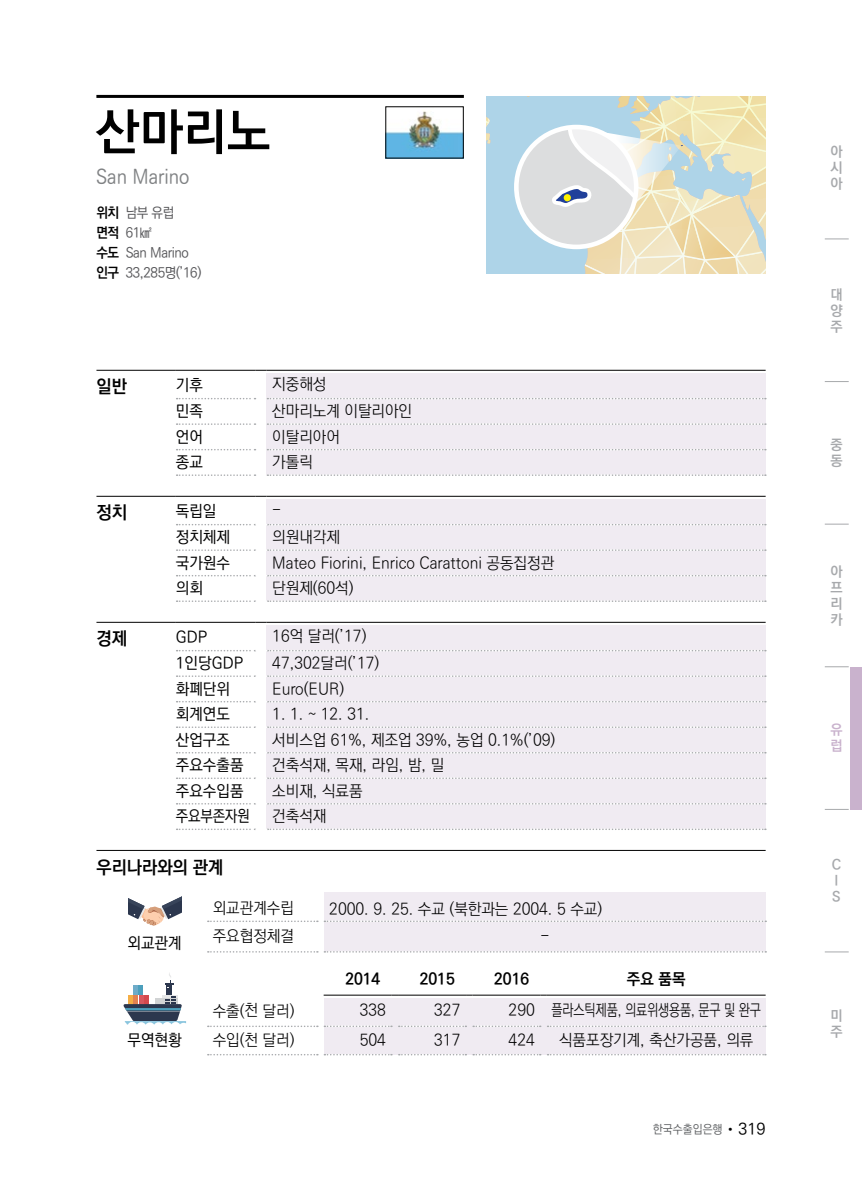
<style>
.page{position:relative;width:862px;height:1191px;background:#fff}
.page>*{position:absolute;margin:0;border:0;box-sizing:border-box;transform-origin:0 0}
.t1{font:700 50px "Ko Pub Dotum";color:#000}
.t2{font:500 20px "Ko Pub Dotum";color:#808284;scale:.93 1}
.t3{font:700 18px "Ko Pub Dotum";color:#000}
.t4{font:300 16px "Ko Pub Dotum";color:#000}
.t5{font:500 16px "Ko Pub Dotum";color:#000}
.t6{font:700 16px "Ko Pub Dotum";color:#000}
.t7{font:500 16px "Ko Pub Dotum";color:#000;scale:.9 1}
.t8{font:500 14px/20px "Ko Pub Dotum";letter-spacing:-.03em;color:#58585b;scale:.95 1}
.t9{font:700 14px/16px "Ko Pub Dotum";color:#a7a9ac;text-align:justify}
.t10{font:700 14px/16px "Ko Pub Dotum";color:#c9b2cd}
.t11{font:500 12px "Ko Pub Dotum";color:#626466;scale:.95 1}
.s1{font-weight:700;color:#000}
.s2{font-family:"H2 gtr M";font-weight:400;font-size:16px;color:#000}
.s3{font-size:16px;color:#000}
</style>
<div class="page">
<div style="left:850px;top:667px;width:12px;height:142px;background:#c9b2cd"></div>
<svg style="left:825px;top:809px;width:23px;height:1px"></svg>
<svg style="left:825px;top:238px;width:23px;height:1px"></svg>
<svg style="left:825px;top:381px;width:23px;height:1px"></svg>
<svg style="left:825px;top:523px;width:23px;height:1px"></svg>
<svg style="left:825px;top:951px;width:23px;height:1px"></svg>
<svg style="left:825px;top:666px;width:23px;height:1px"></svg>
<svg style="left:486px;top:96px;width:279px;height:178px"></svg>
<svg style="left:486px;top:96px;width:139px;height:5px"></svg>
<hr style="left:96px;top:95px;width:368px;height:3px;background:#000">
<img style="left:388px;top:111px;width:73px;height:45px">
<svg style="left:516px;top:127px;width:167px;height:120px"></svg>
<div style="left:514px;top:125px;width:124px;height:124px;border:5px solid #fff;border-radius:50%"></div>
<div style="left:564px;top:194px;width:7px;height:7px;background:#fff200;border-radius:50%"></div>
<div style="left:324px;top:998px;width:441px;height:56px;background:#f0ebf2"></div>
<div style="left:324px;top:892px;width:441px;height:60px;background:#f0ebf2"></div>
<div style="left:266px;top:373px;width:499px;height:102px;background:#f0ebf2"></div>
<div style="left:266px;top:499px;width:499px;height:102px;background:#f0ebf2"></div>
<div style="left:266px;top:625px;width:499px;height:204px;background:#f0ebf2"></div>
<svg style="left:177px;top:398px;width:589px;height:1px"></svg>
<svg style="left:177px;top:423px;width:589px;height:2px"></svg>
<svg style="left:177px;top:449px;width:589px;height:1px"></svg>
<svg style="left:177px;top:474px;width:589px;height:2px"></svg>
<hr style="left:96px;top:370px;width:80px;height:1px;background:#000">
<hr style="left:176px;top:370px;width:79px;height:1px;background:#000">
<svg style="left:255px;top:370px;width:12px;height:1px"></svg>
<hr style="left:267px;top:370px;width:498px;height:1px;background:#000">
<hr style="left:96px;top:496px;width:80px;height:1px;background:#000">
<hr style="left:176px;top:496px;width:79px;height:1px;background:#000">
<svg style="left:255px;top:496px;width:12px;height:1px"></svg>
<hr style="left:267px;top:496px;width:498px;height:1px;background:#000">
<svg style="left:177px;top:524px;width:589px;height:1px"></svg>
<svg style="left:177px;top:549px;width:589px;height:2px"></svg>
<svg style="left:177px;top:575px;width:589px;height:1px"></svg>
<svg style="left:177px;top:600px;width:589px;height:2px"></svg>
<svg style="left:177px;top:650px;width:589px;height:1px"></svg>
<svg style="left:177px;top:675px;width:589px;height:2px"></svg>
<svg style="left:177px;top:701px;width:589px;height:1px"></svg>
<svg style="left:177px;top:726px;width:589px;height:2px"></svg>
<svg style="left:177px;top:752px;width:589px;height:1px"></svg>
<svg style="left:177px;top:777px;width:589px;height:2px"></svg>
<svg style="left:177px;top:803px;width:589px;height:1px"></svg>
<svg style="left:177px;top:828px;width:589px;height:2px"></svg>
<hr style="left:96px;top:622px;width:80px;height:1px;background:#000">
<hr style="left:176px;top:622px;width:79px;height:1px;background:#000">
<svg style="left:255px;top:622px;width:12px;height:1px"></svg>
<hr style="left:267px;top:622px;width:498px;height:1px;background:#000">
<hr style="left:96px;top:850px;width:669px;height:1px;background:#000">
<svg style="left:324px;top:951px;width:442px;height:1px"></svg>
<svg style="left:208px;top:920px;width:558px;height:2px"></svg>
<svg style="left:208px;top:951px;width:110px;height:1px"></svg>
<svg style="left:128px;top:896px;width:54px;height:30px"></svg>
<svg style="left:208px;top:1025px;width:110px;height:2px"></svg>
<svg style="left:208px;top:1054px;width:110px;height:1px"></svg>
<svg style="left:324px;top:1025px;width:68px;height:2px"></svg>
<svg style="left:324px;top:1054px;width:68px;height:1px"></svg>
<svg style="left:399px;top:1025px;width:67px;height:2px"></svg>
<svg style="left:399px;top:1054px;width:67px;height:1px"></svg>
<svg style="left:473px;top:1025px;width:68px;height:2px"></svg>
<svg style="left:473px;top:1054px;width:68px;height:1px"></svg>
<svg style="left:547px;top:1025px;width:219px;height:2px"></svg>
<svg style="left:547px;top:1054px;width:219px;height:1px"></svg>
<hr style="left:324px;top:994px;width:68px;height:1px;background:#000">
<hr style="left:398px;top:994px;width:68px;height:1px;background:#000">
<hr style="left:472px;top:994px;width:68px;height:1px;background:#000">
<hr style="left:547px;top:994px;width:218px;height:1px;background:#000">
<div style="left:128px;top:995px;width:10px;height:10px;background:#e28250"></div>
<div style="left:128px;top:995px;width:5px;height:10px;background:#f5ae45"></div>
<hr style="left:139px;top:995px;width:4px;height:10px;background:#d7585e">
<div style="left:133px;top:985px;width:10px;height:10px;background:#4c9fbc"></div>
<div style="left:133px;top:985px;width:5px;height:10px;background:#6eacc9"></div>
<div style="left:166px;top:984px;width:6px;height:17px;background:#2c374e"></div>
<div style="left:162px;top:995px;width:16px;height:7px;background:#e6e7e8"></div>
<svg style="left:165px;top:973px;width:9px;height:12px"></svg>
<svg style="left:123px;top:996px;width:63px;height:28px"></svg>
<h1 class="t1" style="left:96px;top:107px;width:176px">산마리노</h1>
<p class="t2" style="left:96px;top:167px;width:102px">San Marino</p>
<p class="t8" style="left:96px;top:203px;width:112px"><span class="s1">위치</span> 남부 유럽<br><span class="s1">면적</span> 61㎢<br><span class="s1">수도</span> San Marino <span class="s1">인구</span> 33,285명(’16)</p>
<p class="t3" style="left:96px;top:377px;width:32px">일반</p>
<p class="t5" style="left:176px;top:377px;width:29px">기후</p>
<p class="t4" style="left:272px;top:376px;width:56px">지중해성</p>
<p class="t5" style="left:176px;top:403px;width:29px">민족</p>
<p class="t4" style="left:272px;top:403px;width:141px">산마리노계 이탈리아인</p>
<p class="t5" style="left:176px;top:429px;width:29px">언어</p>
<p class="t4" style="left:272px;top:429px;width:69px">이탈리아어</p>
<p class="t5" style="left:176px;top:454px;width:29px">종교</p>
<p class="t4" style="left:272px;top:454px;width:42px">가톨릭</p>
<p class="t3" style="left:96px;top:503px;width:32px">정치</p>
<p class="t5" style="left:176px;top:503px;width:42px">독립일</p>
<p class="t4" style="left:272px;top:502px;width:10px">-</p>
<p class="t5" style="left:176px;top:529px;width:56px">정치체제</p>
<p class="t4" style="left:272px;top:529px;width:69px">의원내각제</p>
<p class="t5" style="left:176px;top:555px;width:56px">국가원수</p>
<p class="t4" style="left:272px;top:555px;width:283px">Mateo Fiorini, Enrico Carattoni 공동집정관</p>
<p class="t5" style="left:176px;top:580px;width:29px">의회</p>
<p class="t4" style="left:272px;top:580px;width:83px">단원제(60석)</p>
<p class="t3" style="left:96px;top:629px;width:32px">경제</p>
<p class="t5" style="left:176px;top:629px;width:33px">GDP</p>
<p class="t4" style="left:272px;top:628px;width:96px">16억 달러(’17)</p>
<p class="t5" style="left:176px;top:655px;width:69px">1인당GDP</p>
<p class="t4" style="left:272px;top:655px;width:109px">47,302달러(’17)</p>
<p class="t5" style="left:176px;top:681px;width:56px">화폐단위</p>
<p class="t4" style="left:272px;top:681px;width:74px">Euro(EUR)</p>
<p class="t5" style="left:176px;top:706px;width:56px">회계연도</p>
<p class="t4" style="left:272px;top:706px;width:99px">1. 1. ~ 12. 31.</p>
<p class="t5" style="left:176px;top:732px;width:56px">산업구조</p>
<p class="t4" style="left:272px;top:732px;width:284px">서비스업 61%, 제조업 39%, 농업 0.1%(’09)</p>
<p class="t5" style="left:176px;top:757px;width:69px">주요수출품</p>
<p class="t4" style="left:272px;top:757px;width:173px">건축석재, 목재, 라임, 밤, 밀</p>
<p class="t5" style="left:176px;top:783px;width:69px">주요수입품</p>
<p class="t4" style="left:272px;top:783px;width:92px">소비재, 식료품</p>
<p class="t7" style="left:176px;top:808px;width:84px">주요부존자원</p>
<p class="t4" style="left:272px;top:808px;width:56px">건축석재</p>
<p class="t3" style="left:96px;top:858px;width:128px">우리나라와의 관계</p>
<p class="t5" style="left:127px;top:934px;width:56px">외교관계</p>
<p class="t5" style="left:127px;top:1031px;width:56px">무역현황</p>
<p class="t4" style="left:213px;top:899px;width:83px">외교관계수립</p>
<p class="t4" style="left:329px;top:900px;width:274px">2000. 9. 25. 수교 (북한과는 2004. 5 수교)</p>
<p class="t4" style="left:213px;top:928px;width:83px">주요협정체결</p>
<p class="t4" style="left:540px;top:928px;width:10px">-</p>
<p class="t6" style="left:345px;top:971px;width:36px">2014</p>
<p class="t6" style="left:420px;top:971px;width:36px">2015</p>
<p class="t6" style="left:494px;top:971px;width:36px">2016</p>
<p class="t6" style="left:627px;top:971px;width:60px">주요 품목</p>
<p class="t4" style="left:213px;top:1003px;width:83px">수출(천 달러)</p>
<p class="t4" style="left:360px;top:1002px;width:28px">338</p>
<p class="t4" style="left:434px;top:1002px;width:28px">327</p>
<p class="t4" style="left:508px;top:1002px;width:254px">290 플라스틱제품, 의료위생용품, 문구 및 완구</p>
<p class="t4" style="left:213px;top:1032px;width:83px">수입(천 달러)</p>
<p class="t4" style="left:360px;top:1032px;width:28px">504</p>
<p class="t4" style="left:434px;top:1032px;width:28px">317</p>
<p class="t4" style="left:508px;top:1032px;width:28px">424</p>
<p class="t4" style="left:559px;top:1032px;width:196px">식품포장기계, 축산가공품, 의류</p>
<p class="t11" style="left:653px;top:1123px;width:120px">한국수출입은행<span class="s2">ᆞ</span><span class="s3">319</span></p>
<p class="t9" style="left:830px;top:144px;width:14px">아 시 아</p>
<p class="t9" style="left:830px;top:287px;width:14px">대 양 주</p>
<p class="t9" style="left:830px;top:437px;width:14px">중 동</p>
<p class="t9" style="left:830px;top:564px;width:14px">아 프 리 카</p>
<p class="t10" style="left:830px;top:722px;width:14px">유 럽</p>
<p class="t9" style="left:832px;top:857px;width:11px;text-align:left">C<br>I<br>S</p>
<p class="t9" style="left:830px;top:1007px;width:14px">미 주</p>
</div>
